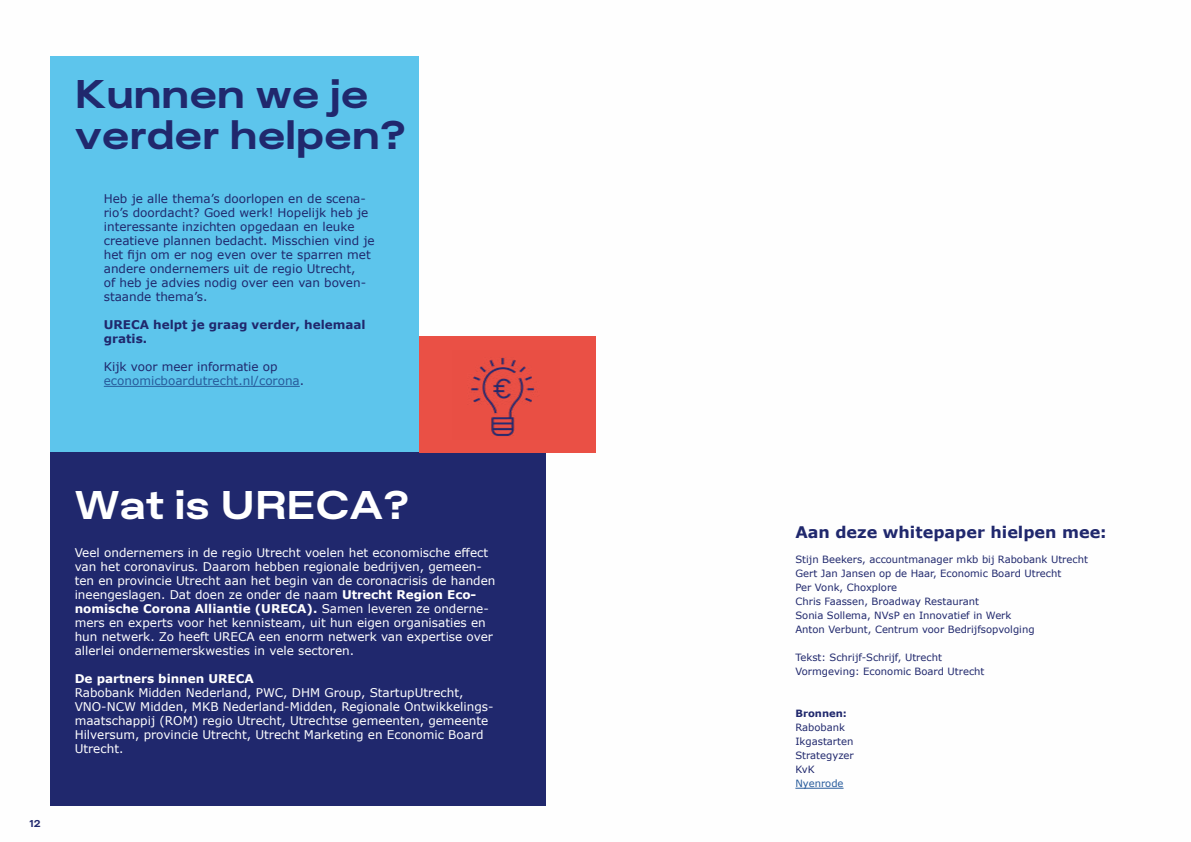
<style>
.page{position:relative;width:1191px;height:842px;background:#fff}
.page>*{position:absolute;margin:0;border:0;box-sizing:border-box;transform-origin:0 0}
.t1{font:40px/41px "Plaid Trial L";color:#20286d}
.t2{font:40px "Plaid Trial L";color:#fff}
.t3{font:700 16px "Verdana";color:#20286d}
.t4{font:12px/14px "Verdana";color:#fff}
.t5{font:12px/14px "Verdana";color:#20286d}
.t6{font:12px/14px "Verdana";color:#275b9b}
.t7{font:700 12px/14px "Verdana";color:#20286d}
.t8{font:700 12px "Verdana";color:#fff}
.t9{font:10px/14px "Verdana";color:#20286d}
.t10{font:700 10px "Verdana";color:#20286d}
.t11{font:10px "Verdana";color:#275b9b}
.t12{font:10px "Plaid Trial L";color:#20286d}
.s1{color:#20286d}
.s2{font-weight:700}
</style>
<div class="page">
<div style="left:50px;top:56px;width:369px;height:397px;background:#5dc5ec"></div>
<div style="left:50px;top:453px;width:495px;height:353px;background:#20286d"></div>
<div style="left:419px;top:337px;width:176px;height:116px;background:#ea5045"></div>
<img style="left:468px;top:357px;width:67px;height:80px">
<hr style="left:104px;top:386px;width:196px;height:1px;background:#275b9b">
<hr style="left:795px;top:788px;width:48px;height:1px;background:#275b9b">
<h1 class="t1" style="left:75px;top:77px;width:333px">Kunnen we je verder helpen?</h1>
<p class="t5" style="left:104px;top:192px;width:272px">Heb je alle thema’s doorlopen en de scena&shy;rio’s doordacht? Goed werk! Hopelijk heb je interessante inzichten opgedaan en leuke creatieve plannen bedacht. Misschien vind je het fijn om er nog even over te sparren met andere ondernemers uit de regio Utrecht,<br>of heb je advies nodig over een van boven&shy;staande thema’s.</p>
<p class="t7" style="left:104px;top:318px;width:263px">URECA helpt je graag verder, helemaal gratis.</p>
<p class="t6" style="left:104px;top:360px;width:202px"><span class="s1">Kijk voor meer informatie op </span>economicboardutrecht.nl/corona<span class="s1">.</span></p>
<p class="t12" style="left:29px;top:820px;width:13px">12</p>
<h1 class="t2" style="left:75px;top:490px;width:336px">Wat is URECA?</h1>
<p class="t4" style="left:75px;top:546px;width:422px">Veel ondernemers in de regio Utrecht voelen het economische effect van het coronavirus. Daarom hebben regionale bedrijven, gemeen&shy;ten en provincie Utrecht aan het begin van de coronacrisis de handen ineengeslagen. Dat doen ze onder de naam <span class="s2">Utrecht Region Eco&shy;nomische Corona Alliantie (URECA).</span> Samen leveren ze onderne&shy;mers en experts voor het kennisteam, uit hun eigen organisaties en hun netwerk. Zo heeft URECA een enorm netwerk van expertise over allerlei ondernemerskwesties in vele sectoren.</p>
<p class="t8" style="left:75px;top:670px;width:181px">De partners binnen URECA</p>
<p class="t4" style="left:75px;top:686px;width:420px">Rabobank Midden Nederland, PWC, DHM Group, StartupUtrecht, VNO-NCW Midden, MKB Nederland-Midden, Regionale Ontwikkelings&shy;maatschappij (ROM) regio Utrecht, Utrechtse gemeenten, gemeente Hilversum, provincie Utrecht, Utrecht Marketing en Economic Board Utrecht.</p>
<h2 class="t3" style="left:795px;top:521px;width:313px">Aan deze whitepaper hielpen mee:</h2>
<p class="t9" style="left:795px;top:552px;width:294px">Stijn Beekers, accountmanager mkb bij Rabobank Utrecht Gert Jan Jansen op de Haar, Economic Board Utrecht<br>Per Vonk, Choxplore<br>Chris Faassen, Broadway Restaurant<br>Sonia Sollema, NVsP en Innovatief in Werk<br>Anton Verbunt, Centrum voor Bedrijfsopvolging</p>
<p class="t9" style="left:795px;top:650px;width:191px">Tekst: Schrijf-Schrijf, Utrecht<br>Vormgeving: Economic Board Utrecht</p>
<p class="t10" style="left:795px;top:707px;width:53px">Bronnen:</p>
<p class="t9" style="left:795px;top:720px;width:60px">Rabobank<br>Ikgastarten<br>Strategyzer<br>KvK</p>
<p class="t11" style="left:795px;top:777px;width:50px">Nyenrode</p>
</div>
